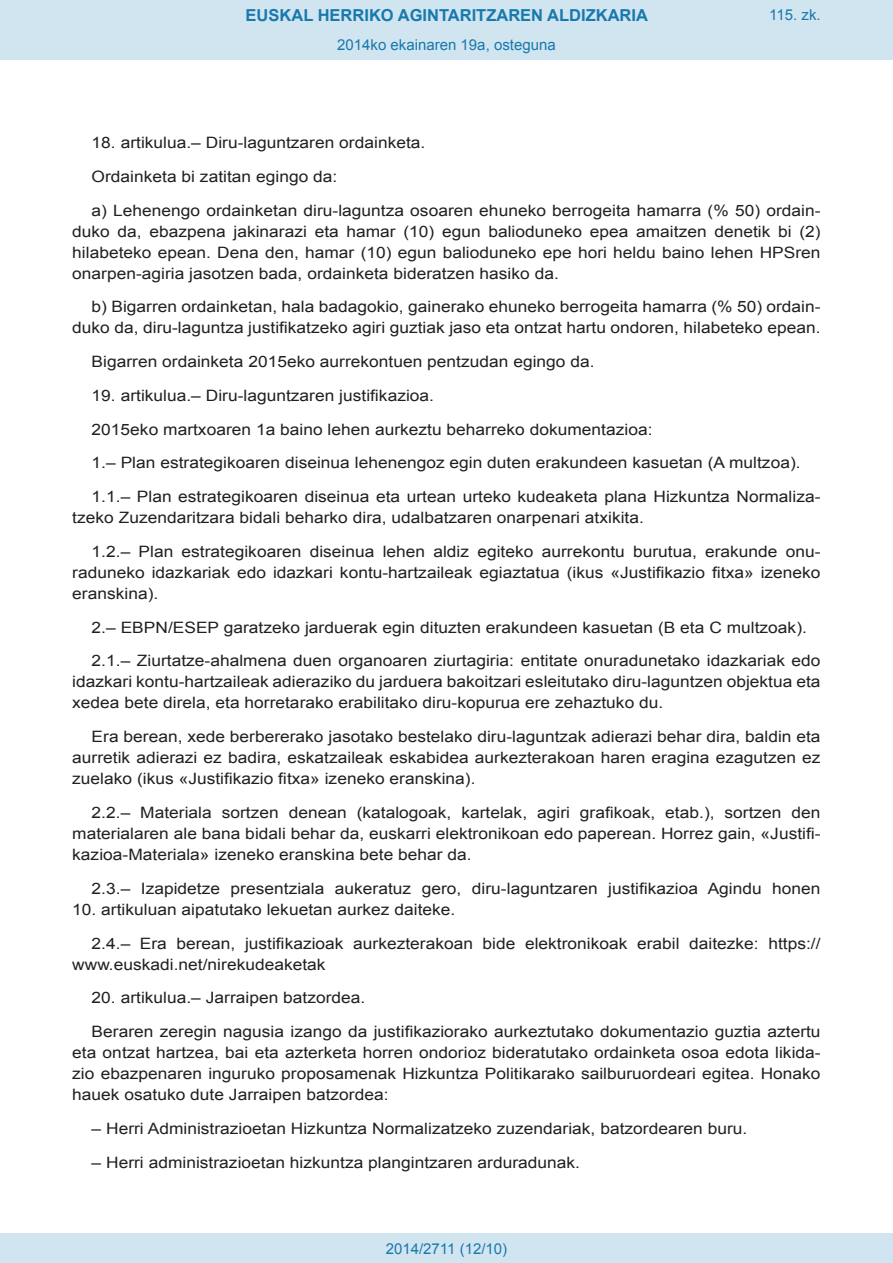
<style>
.page{position:relative;width:893px;height:1263px;background:#fff}
.page>*{position:absolute;margin:0;border:0;box-sizing:border-box;transform-origin:0 0}
.t1{font:700 16.5px "Arial";color:#1879ad}
.BOPVDetalle{font:15.6px/21px "Arial";color:#231f20;text-align:justify;scale:1.11 1}
.Paginacion_Centro{font:15px "Arial";color:#1879ad}
</style>
<div class="page">
<div style="left:0;top:0;width:893px;height:60px;background:#d0e5f0"></div>
<div style="left:0;top:1233px;width:893px;height:30px;background:#d0e5f0"></div>
<p class="t1" style="left:246px;top:4px;width:404px">EUSKAL HERRIKO AGINTARITZAREN ALDIZKARIA</p>
<p class="Paginacion_Centro" style="left:337px;top:35px;width:220px">2014ko ekainaren 19a, osteguna</p>
<p class="Paginacion_Centro" style="left:769px;top:5px;width:53px">115. zk.</p>
<p class="BOPVDetalle" style="left:92px;top:132px;width:302px">18. artikulua.– Diru-laguntzaren ordainketa.</p>
<p class="BOPVDetalle" style="left:92px;top:166px;width:223px">Ordainketa bi zatitan egingo da:</p>
<p class="BOPVDetalle" style="left:72px;top:200px;width:676px;text-indent:19px">a) Lehenengo ordainketan diru-laguntza osoaren ehuneko berrogeita hamarra (% 50) ordain&shy;duko da, ebazpena jakinarazi eta hamar (10) egun balioduneko epea amaitzen denetik bi (2) hilabeteko epean. Dena den, hamar (10) egun balioduneko epe hori heldu baino lehen HPSren onarpen-agiria jasotzen bada, ordainketa bideratzen hasiko da.</p>
<p class="BOPVDetalle" style="left:72px;top:297px;width:676px;text-align:right">b) Bigarren ordainketan, hala badagokio, gainerako ehuneko berrogeita hamarra (% 50) ordain&shy;duko da, diru-laguntza justifikatzeko agiri guztiak jaso eta ontzat hartu ondoren, hilabeteko epean.</p>
<p class="BOPVDetalle" style="left:92px;top:351px;width:455px">Bigarren ordainketa 2015eko aurrekontuen pentzudan egingo da.</p>
<p class="BOPVDetalle" style="left:92px;top:385px;width:310px">19. artikulua.– Diru-laguntzaren justifikazioa.</p>
<p class="BOPVDetalle" style="left:92px;top:419px;width:507px">2015eko martxoaren 1a baino lehen aurkeztu beharreko dokumentazioa:</p>
<p class="BOPVDetalle" style="left:92px;top:453px;width:640px">1.– Plan estrategikoaren diseinua lehenengoz egin duten erakundeen kasuetan (A multzoa).</p>
<p class="BOPVDetalle" style="left:72px;top:486px;width:676px;text-indent:19px">1.1.– Plan estrategikoaren diseinua eta urtean urteko kudeaketa plana Hizkuntza Normaliza&shy;tzeko Zuzendaritzara bidali beharko dira, udalbatzaren onarpenari atxikita.</p>
<p class="BOPVDetalle" style="left:72px;top:541px;width:676px;text-indent:19px">1.2.– Plan estrategikoaren diseinua lehen aldiz egiteko aurrekontu burutua, erakunde onu&shy;raduneko idazkariak edo idazkari kontu-hartzaileak egiaztatua (ikus «Justifikazio fitxa» izeneko eranskina).</p>
<p class="BOPVDetalle" style="left:92px;top:617px;width:646px">2.– EBPN/ESEP garatzeko jarduerak egin dituzten erakundeen kasuetan (B eta C multzoak).</p>
<p class="BOPVDetalle" style="left:72px;top:651px;width:676px;text-indent:19px">2.1.– Ziurtatze-ahalmena duen organoaren ziurtagiria: entitate onuradunetako idazkariak edo idazkari kontu-hartzaileak adieraziko du jarduera bakoitzari esleitutako diru-laguntzen objektua eta xedea bete direla, eta horretarako erabilitako diru-kopurua ere zehaztuko du.</p>
<p class="BOPVDetalle" style="left:72px;top:726px;width:676px;text-indent:19px">Era berean, xede berbererako jasotako bestelako diru-laguntzak adierazi behar dira, baldin eta aurretik adierazi ez badira, eskatzaileak eskabidea aurkezterakoan haren eragina ezagutzen ez zuelako (ikus «Justifikazio fitxa» izeneko eranskina).</p>
<p class="BOPVDetalle" style="left:72px;top:802px;width:676px;text-indent:19px">2.2.– Materiala sortzen denean (katalogoak, kartelak, agiri grafikoak, etab.), sortzen den materialaren ale bana bidali behar da, euskarri elektronikoan edo paperean. Horrez gain, «Justifi&shy;kazioa-Materiala» izeneko eranskina bete behar da.</p>
<p class="BOPVDetalle" style="left:92px;top:878px;width:658px">2.3.– Izapidetze presentziala aukeratuz gero, diru-laguntzaren justifikazioa Agindu honen</p>
<p class="BOPVDetalle" style="left:72px;top:899px;width:347px">10. artikuluan aipatutako lekuetan aurkez daiteke.</p>
<p class="BOPVDetalle" style="left:72px;top:933px;width:676px;text-indent:19px">2.4.– Era berean, justifikazioak aurkezterakoan bide elektronikoak erabil daitezke: https:// www.euskadi.net/nirekudeaketak</p>
<p class="BOPVDetalle" style="left:92px;top:987px;width:248px">20. artikulua.– Jarraipen batzordea.</p>
<p class="BOPVDetalle" style="left:72px;top:1021px;width:676px;text-indent:19px">Beraren zeregin nagusia izango da justifikaziorako aurkeztutako dokumentazio guztia aztertu eta ontzat hartzea, bai eta azterketa horren ondorioz bideratutako ordainketa osoa edota likida&shy;zio ebazpenaren inguruko proposamenak Hizkuntza Politikarako sailburuordeari egitea. Honako hauek osatuko dute Jarraipen batzordea:</p>
<p class="BOPVDetalle" style="left:92px;top:1118px;width:592px">– Herri Administrazioetan Hizkuntza Normalizatzeko zuzendariak, batzordearen buru.</p>
<p class="BOPVDetalle" style="left:92px;top:1152px;width:441px">– Herri administrazioetan hizkuntza plangintzaren arduradunak.</p>
<p class="Paginacion_Centro" style="left:386px;top:1238px;width:123px">2014/2711 (12/10)</p>
</div>
